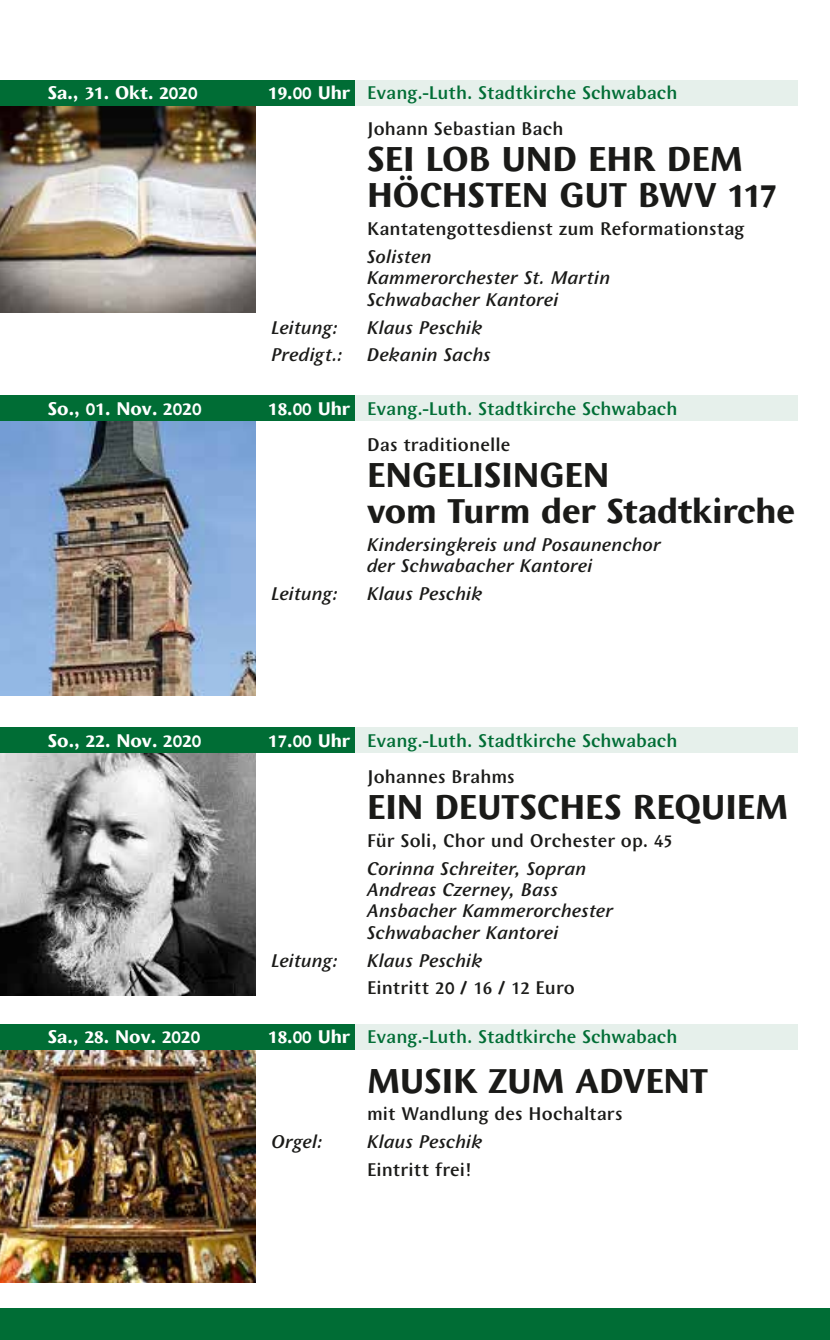
<style>
.page{position:relative;width:830px;height:1340px;background:#fff}
.page>*{position:absolute;margin:0;border:0;box-sizing:border-box;transform-origin:0 0}
.t1{font:700 36px/36px "Wunderlich";letter-spacing:-.005em;color:#1a1a18}
.t2{font:italic 500 19.12px/21.4px "Wunderlich";letter-spacing:-.005em;color:#1a1a18}
.t3{font:500 19.12px "Wunderlich";letter-spacing:.005em;color:#1a1a18}
.t4{font:500 19.12px "Wunderlich";color:#006d35}
.t5{font:700 19.12px "Wunderlich";color:#fff}
.s1{font-weight:700;color:#fff}
</style>
<div class="page">
<div style="left:0;top:1307px;width:829px;height:32px;background:#006d35"></div>
<img style="left:0;top:421px;width:255px;height:274px">
<div style="left:354px;top:395px;width:443px;height:26px;background:#e6f0eb"></div>
<div style="left:0;top:395px;width:354px;height:26px;background:#006d35"></div>
<img style="left:0;top:1049px;width:255px;height:233px">
<div style="left:354px;top:1024px;width:443px;height:25px;background:#e6f0eb"></div>
<div style="left:0;top:1024px;width:354px;height:25px;background:#006d35"></div>
<img style="left:0;top:105px;width:255px;height:208px">
<div style="left:354px;top:80px;width:443px;height:25px;background:#e6f0eb"></div>
<div style="left:0;top:80px;width:354px;height:25px;background:#006d35"></div>
<img style="left:0;top:753px;width:255px;height:242px">
<div style="left:354px;top:727px;width:443px;height:26px;background:#e6f0eb"></div>
<div style="left:0;top:727px;width:354px;height:26px;background:#006d35"></div>
<p class="t5" style="left:48px;top:82px;width:151px">Sa., 31. Okt. 2020</p>
<p class="t4" style="left:268px;top:82px;width:410px"><span class="s1">19.00 Uhr</span> Evang.-Luth. Stadtkirche Schwabach</p>
<p class="t3" style="left:367px;top:118px;width:198px">Johann Sebastian Bach</p>
<h1 class="t1" style="left:367px;top:141px;width:411px">SEI LOB UND EHR DEM<br>HÖCHSTEN GUT BWV 117</h1>
<p class="t3" style="left:367px;top:218px;width:379px">Kantatengottesdienst zum Reformationstag</p>
<p class="t2" style="left:367px;top:246px;width:244px">Solisten<br>Kammerorchester St. Martin<br>Schwabacher Kantorei</p>
<p class="t2" style="left:271px;top:316px;width:68px">Leitung:</p>
<p class="t2" style="left:367px;top:316px;width:117px">Klaus Peschik</p>
<p class="t2" style="left:271px;top:344px;width:73px">Predigt.:</p>
<p class="t2" style="left:367px;top:344px;width:125px">Dekanin Sachs</p>
<p class="t5" style="left:48px;top:398px;width:155px">So., 01. Nov. 2020</p>
<p class="t4" style="left:268px;top:398px;width:410px"><span class="s1">18.00 Uhr</span> Evang.-Luth. Stadtkirche Schwabach</p>
<p class="t3" style="left:367px;top:434px;width:145px">Das traditionelle</p>
<h1 class="t1" style="left:367px;top:457px;width:429px">ENGELISINGEN<br>vom Turm der Stadtkirche</h1>
<p class="t2" style="left:367px;top:534px;width:295px">Kindersingkreis und Posaunenchor der Schwabacher Kantorei</p>
<p class="t2" style="left:271px;top:583px;width:68px">Leitung:</p>
<p class="t2" style="left:367px;top:583px;width:117px">Klaus Peschik</p>
<p class="t5" style="left:48px;top:729px;width:155px">So., 22. Nov. 2020</p>
<p class="t4" style="left:268px;top:729px;width:410px"><span class="s1">17.00 Uhr</span> Evang.-Luth. Stadtkirche Schwabach</p>
<p class="t3" style="left:367px;top:766px;width:149px">Johannes Brahms</p>
<h1 class="t1" style="left:367px;top:789px;width:422px">EIN DEUTSCHES REQUIEM</h1>
<p class="t3" style="left:367px;top:829px;width:307px">Für Soli, Chor und Orchester op. 45</p>
<p class="t2" style="left:367px;top:857px;width:248px">Corinna Schreiter, Sopran<br>Andreas Czerney, Bass<br>Ansbacher Kammerorchester<br>Schwabacher Kantorei</p>
<p class="t2" style="left:271px;top:949px;width:68px">Leitung:</p>
<p class="t2" style="left:367px;top:949px;width:117px">Klaus Peschik</p>
<p class="t3" style="left:367px;top:977px;width:209px">Eintritt 20 / 16 / 12 Euro</p>
<p class="t5" style="left:48px;top:1026px;width:154px">Sa., 28. Nov. 2020</p>
<p class="t4" style="left:268px;top:1026px;width:410px"><span class="s1">18.00 Uhr</span> Evang.-Luth. Stadtkirche Schwabach</p>
<h1 class="t1" style="left:367px;top:1062px;width:342px">MUSIK ZUM ADVENT</h1>
<p class="t3" style="left:367px;top:1103px;width:257px">mit Wandlung des Hochaltars</p>
<p class="t2" style="left:271px;top:1131px;width:53px">Orgel:</p>
<p class="t2" style="left:367px;top:1131px;width:117px">Klaus Peschik</p>
<p class="t3" style="left:367px;top:1158px;width:106px">Eintritt frei!</p>
</div>
